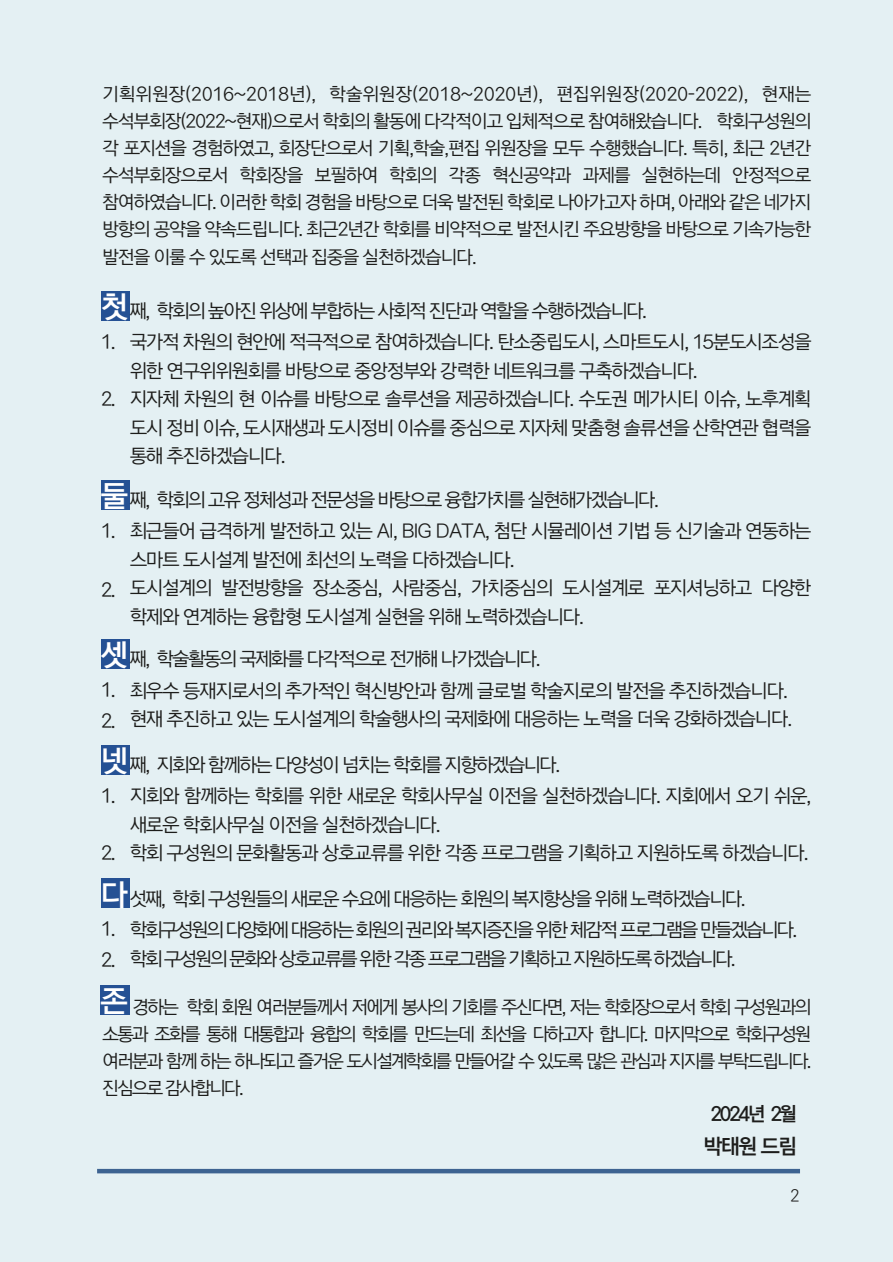
<style>
.page{position:relative;width:893px;height:1262px;background:#fff}
.page>*{position:absolute;margin:0;border:0;box-sizing:border-box;transform-origin:0 0}
.t1{font:30px "Typo S Si Gothic 160";color:#fff}
.t2{font:21px "Typo S Si Gothic 160";color:#1d1d1b}
.t3{font:19.5px/28.5px "Typo S Si Gothic 130";letter-spacing:-.075em;color:#1d1d1b}
.t4{font:19.5px/30.8px "Typo S Si Gothic 130";letter-spacing:-.1em;color:#1d1d1b}
.t5{font:19.5px/28.5px "Typo S Si Gothic 130";letter-spacing:-.12em;color:#1d1d1b}
.t6{font:19.5px "Typo S Si Gothic 160";letter-spacing:-.12em;color:#1d1d1b}
.t7{font:18.75px/27px "Typo S Si Gothic 130";letter-spacing:-.1em;color:#1d1d1b;text-align:justify}
.t8{font:300 16.5px "Ko Pub Dotum";color:#1d1d1b}
.s1{font-family:"Typo S Si Gothic 160";font-size:30px;color:#fff}
</style>
<div class="page">
<div style="left:0;top:0;width:892px;height:1262px;background:#e4f0f3"></div>
<div style="left:97px;top:1168px;width:703px;height:5px;background:#3d6391"></div>
<div style="left:101px;top:480px;width:29px;height:29px;background:#255194"></div>
<div style="left:101px;top:744px;width:29px;height:30px;background:#255194"></div>
<div style="left:101px;top:878px;width:29px;height:30px;background:#255194"></div>
<div style="left:101px;top:639px;width:29px;height:30px;background:#255194"></div>
<div style="left:101px;top:291px;width:29px;height:29px;background:#255194"></div>
<div style="left:100px;top:984px;width:30px;height:30px;background:#255194"></div>
<p class="t7" style="left:102px;top:82px;width:710px">기획위원장(2016~2018년), 학술위원장(2018~2020년), 편집위원장(2020-2022), 현재는 수석부회장(2022~현재)으로서 학회의 활동에 다각적이고 입체적으로 참여해왔습니다. 학회구성원의 각 포지션을 경험하였고, 회장단으로서 기획,학술,편집 위원장을 모두 수행했습니다. 특히, 최근 2년간 수석부회장으로서 학회장을 보필하여 학회의 각종 혁신공약과 과제를 실현하는데 안정적으로 참여하였습니다. 이러한 학회 경험을 바탕으로 더욱 발전된 학회로 나아가고자 하며, 아래와 같은 네가지 방향의 공약을 약속드립니다. 최근2년간 학회를 비약적으로 발전시킨 주요방향을 바탕으로 기속가능한 발전을 이룰 수 있도록 선택과 집중을 실천하겠습니다.</p>
<p class="t4" style="left:101px;top:296px;width:548px"><span class="s1">첫</span> 째, 학회의 높아진 위상에 부합하는 사회적 진단과 역할을 수행하겠습니다.<br>1.</p>
<p class="t3" style="left:130px;top:329px;width:683px">국가적 차원의 현안에 적극적으로 참여하겠습니다. 탄소중립도시, 스마트도시, 15분도시조성을 위한 연구위위원회를 바탕으로 중앙정부와 강력한 네트워크를 구축하겠습니다.<br>지자체 차원의 현 이슈를 바탕으로 솔루션을 제공하겠습니다. 수도권 메가시티 이슈, 노후계획 도시 정비 이슈, 도시재생과 도시정비 이슈를 중심으로 지자체 맞춤형 솔류션을 산학연관 협력을 통해 추진하겠습니다.</p>
<p class="t3" style="left:101px;top:386px;width:17px">2.</p>
<p class="t4" style="left:101px;top:485px;width:560px"><span class="s1">둘</span> 째, 학회의 고유 정체성과 전문성을 바탕으로 융합가치를 실현해가겠습니다.<br>1.</p>
<p class="t3" style="left:130px;top:518px;width:683px">최근들어 급격하게 발전하고 있는 AI, BIG DATA, 첨단 시뮬레이션 기법 등 신기술과 연동하는 스마트 도시설계 발전에 최선의 노력을 다하겠습니다.<br>도시설계의 발전방향을 장소중심, 사람중심, 가치중심의 도시설계로 포지셔닝하고 다양한 학제와 연계하는 융합형 도시설계 실현을 위해 노력하겠습니다.</p>
<p class="t3" style="left:101px;top:576px;width:17px">2.</p>
<p class="t4" style="left:101px;top:645px;width:441px"><span class="s1">셋</span> 째, 학술활동의 국제화를 다각적으로 전개해 나가겠습니다.<br>1.<br>2.</p>
<p class="t3" style="left:130px;top:677px;width:664px">최우수 등재지로서의 추가적인 혁신방안과 함께 글로벌 학술지로의 발전을 추진하겠습니다. 현재 추진하고 있는 도시설계의 학술행사의 국제화에 대응하는 노력을 더욱 강화하겠습니다.</p>
<p class="t4" style="left:101px;top:750px;width:461px"><span class="s1">넷</span> 째, 지회와 함께하는 다양성이 넘치는 학회를 지향하겠습니다.<br>1.</p>
<p class="t3" style="left:130px;top:782px;width:683px">지회와 함께하는 학회를 위한 새로운 학회사무실 이전을 실천하겠습니다. 지회에서 오기 쉬운, 새로운 학회사무실 이전을 실천하겠습니다.<br>학회 구성원의 문화활동과 상호교류를 위한 각종 프로그램을 기획하고 지원하도록 하겠습니다.</p>
<p class="t3" style="left:101px;top:839px;width:17px">2.</p>
<p class="t4" style="left:101px;top:883px;width:646px"><span class="s1">다</span> 섯째, 학회 구성원들의 새로운 수요에 대응하는 회원의 복지향상을 위해 노력하겠습니다.<br>1.<br>2.</p>
<p class="t5" style="left:130px;top:916px;width:669px">학회구성원의 다양화에 대응하는 회원의 권리와 복지증진을 위한 체감적 프로그램을 만들겠습니다. 학회 구성원의 문화와 상호교류를 위한 각종 프로그램을 기획하고 지원하도록 하겠습니다.</p>
<h1 class="t1" style="left:100px;top:985px;width:29px">존</h1>
<p class="t7" style="left:102px;top:994px;width:710px;text-indent:30px">경하는 학회 회원 여러분들께서 저에게 봉사의 기회를 주신다면, 저는 학회장으로서 학회 구성원과의 소통과 조화를 통해 대통합과 융합의 학회를 만드는데 최선을 다하고자 합니다. 마지막으로 학회구성원 여러분과 함께 하는 하나되고 즐거운 도시설계학회를 만들어갈 수 있도록 많은 관심과 지지를 부탁드립니다. 진심으로 감사합니다.</p>
<p class="t6" style="left:710px;top:1104px;width:88px">2024년 2월</p>
<p class="t2" style="left:703px;top:1135px;width:95px">박태원 드림</p>
<p class="t8" style="left:790px;top:1188px;width:11px">2</p>
</div>
